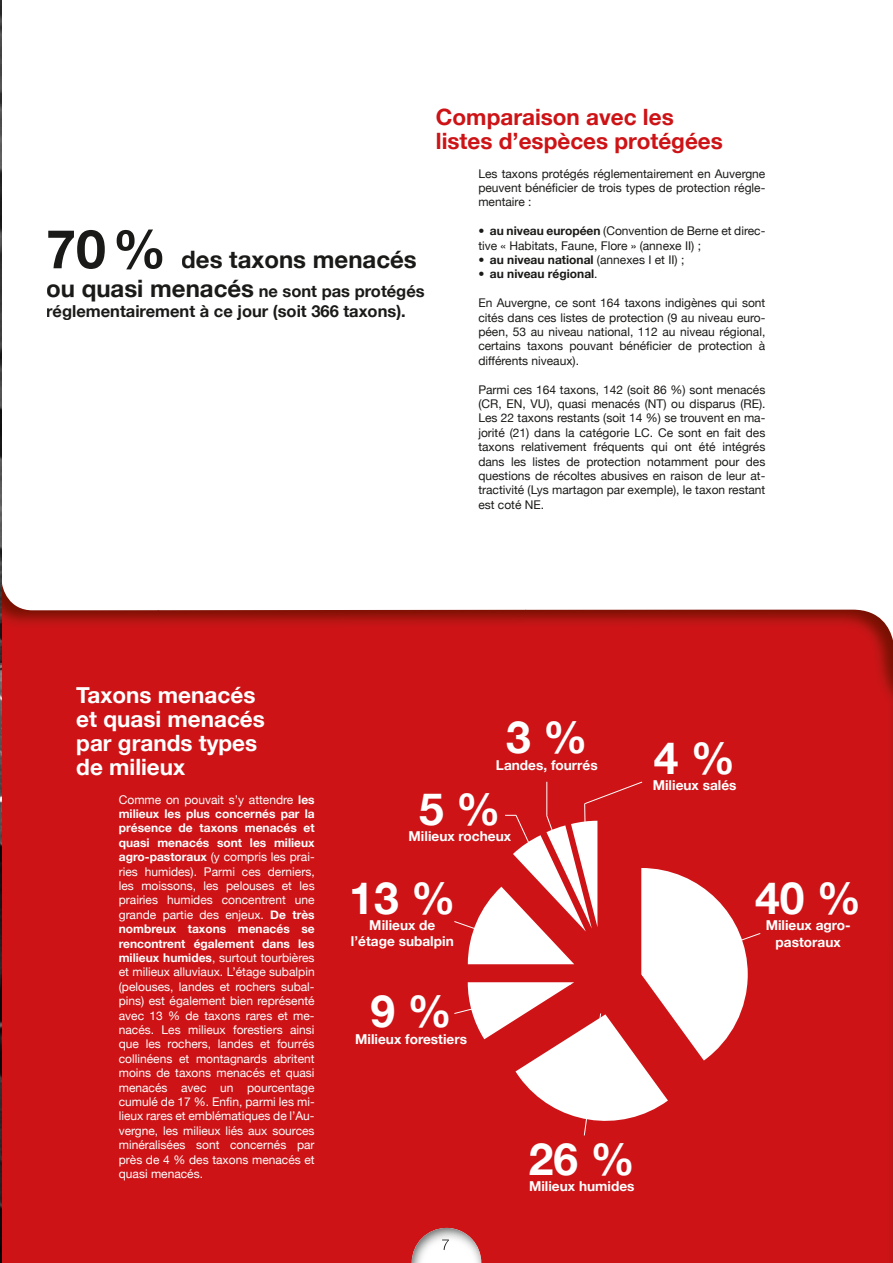
<style>
.page{position:relative;width:893px;height:1263px;background:#fff}
.page>*{position:absolute;margin:0;border:0;box-sizing:border-box;transform-origin:0 0}
.t1{font:700 53.7px "Helvetica Neue";color:#1a1a18}
.t2{font:700 44.4px "Helvetica Neue";color:#fff}
.t3{font:700 24px "Helvetica Neue";color:#1a1a18}
.t4{font:700 22.5px/24px "Helvetica Neue";color:#fff}
.t5{font:700 22.5px/24px "Helvetica Neue";color:#cd1316}
.t6{font:700 16.5px/19.8px "Helvetica Neue";color:#1a1a18}
.t7{font:700 13.65px/16.4px "Helvetica Neue";color:#fff;text-align:center}
.t8{font:12px/14.4px "Helvetica Neue";color:#1a1a18;text-align:justify}
.t9{font:12px/14.4px "Helvetica Neue";color:#fff;text-align:justify}
.t10{font:700 12px "Helvetica Neue";color:#1a1a18}
.s1{font-size:24px}
.s2{font-weight:700}
.s3{font-weight:400}
</style>
<div class="page">
<div style="left:158px;top:610px;width:735px;height:653px;background:#cd1316"></div>
<img style="left:1px;top:578px;width:157px;height:685px">
<img style="left:0;top:0;width:1px;height:1263px">
<img style="left:412px;top:1228px;width:69px;height:35px">
<svg style="left:442px;top:1239px;width:7px;height:11px"></svg>
<svg style="left:453px;top:781px;width:308px;height:355px"></svg>
<h1 class="t1" style="left:46px;top:216px;width:122px">70 %</h1>
<h3 class="t3" style="left:181px;top:245px;width:237px">des taxons menacés</h3>
<h3 class="t6" style="left:46px;top:281px;width:380px"><span class="s1">ou quasi menacés</span> ne sont pas protégés réglementairement à ce jour (soit 366 taxons).</h3>
<h3 class="t5" style="left:436px;top:104px;width:289px">Comparaison avec les listes d’espèces protégées</h3>
<p class="t8" style="left:478px;top:166px;width:288px">Les taxons protégés réglementairement en Auvergne peuvent bénéficier de trois types de protection régle&shy;mentaire :</p>
<p class="t8" style="left:478px;top:224px;width:289px">• <span class="s2">au niveau européen</span> (Convention de Berne et direc&shy;tive « Habitats, Faune, Flore » (annexe II) ;</p>
<p class="t8" style="left:478px;top:252px;width:207px">• <span class="s2">au niveau national</span> (annexes I et II) ;</p>
<p class="t10" style="left:478px;top:267px;width:121px"><span class="s3">•</span> au niveau régional<span class="s3">.</span></p>
<p class="t8" style="left:478px;top:296px;width:289px">En Auvergne, ce sont 164 taxons indigènes qui sont cités dans ces listes de protection (9 au niveau euro&shy;péen, 53 au niveau national, 112 au niveau régional, certains taxons pouvant bénéficier de protection à différents niveaux).</p>
<p class="t8" style="left:478px;top:382px;width:289px">Parmi ces 164 taxons, 142 (soit 86 %) sont menacés (CR, EN, VU), quasi menacés (NT) ou disparus (RE).<br>Les 22 taxons restants (soit 14 %) se trouvent en ma&shy;jorité (21) dans la catégorie LC. Ce sont en fait des taxons relativement fréquents qui ont été intégrés dans les listes de protection notamment pour des questions de récoltes abusives en raison de leur at&shy;tractivité (Lys martagon par exemple), le taxon restant est coté NE.</p>
<h3 class="t4" style="left:76px;top:682px;width:190px">Taxons menacés et quasi menacés par grands types de milieux</h3>
<p class="t9" style="left:119px;top:792px;width:197px">Comme on pouvait s’y attendre <span class="s2">les milieux les plus concernés par la présence de taxons menacés et quasi menacés sont les milieux agro-pastoraux</span> (y compris les prai&shy;ries humides). Parmi ces derniers, les moissons, les pelouses et les prairies humides concentrent une grande partie des enjeux. <span class="s2">De très nombreux taxons menacés se rencontrent également dans les milieux humides</span>, surtout tourbières et milieux alluviaux. L’étage subalpin (pelouses, landes et rochers subal&shy;pins) est également bien représenté avec 13 % de taxons rares et me&shy;nacés. Les milieux forestiers ainsi que les rochers, landes et fourrés collinéens et montagnards abritent moins de taxons menacés et quasi menacés avec un pourcentage cumulé de 17 %. Enfin, parmi les mi&shy;lieux rares et emblématiques de l’Au&shy;vergne, les milieux liés aux sources minéralisées sont concernés par près de 4 % des taxons menacés et quasi menacés.</p>
<h2 class="t2" style="left:506px;top:710px;width:83px">3 %</h2>
<p class="t7" style="left:496px;top:756px;width:103px">Landes, fourrés</p>
<h2 class="t2" style="left:419px;top:782px;width:83px">5 %</h2>
<p class="t7" style="left:409px;top:828px;width:104px">Milieux rocheux</p>
<h2 class="t2" style="left:349px;top:870px;width:108px">13 %</h2>
<p class="t7" style="left:351px;top:917px;width:104px">Milieux de l’étage subalpin</p>
<h2 class="t2" style="left:370px;top:984px;width:83px">9 %</h2>
<p class="t7" style="left:355px;top:1030px;width:113px">Milieux forestiers</p>
<h2 class="t2" style="left:654px;top:730px;width:83px">4 %</h2>
<p class="t7" style="left:653px;top:777px;width:85px">Milieux salés</p>
<h2 class="t2" style="left:755px;top:871px;width:108px">40 %</h2>
<p class="t7" style="left:766px;top:917px;width:87px">Milieux agro&shy;pastoraux</p>
<h2 class="t2" style="left:529px;top:1131px;width:108px">26 %</h2>
<p class="t7" style="left:529px;top:1178px;width:107px">Milieux humides</p>
</div>
